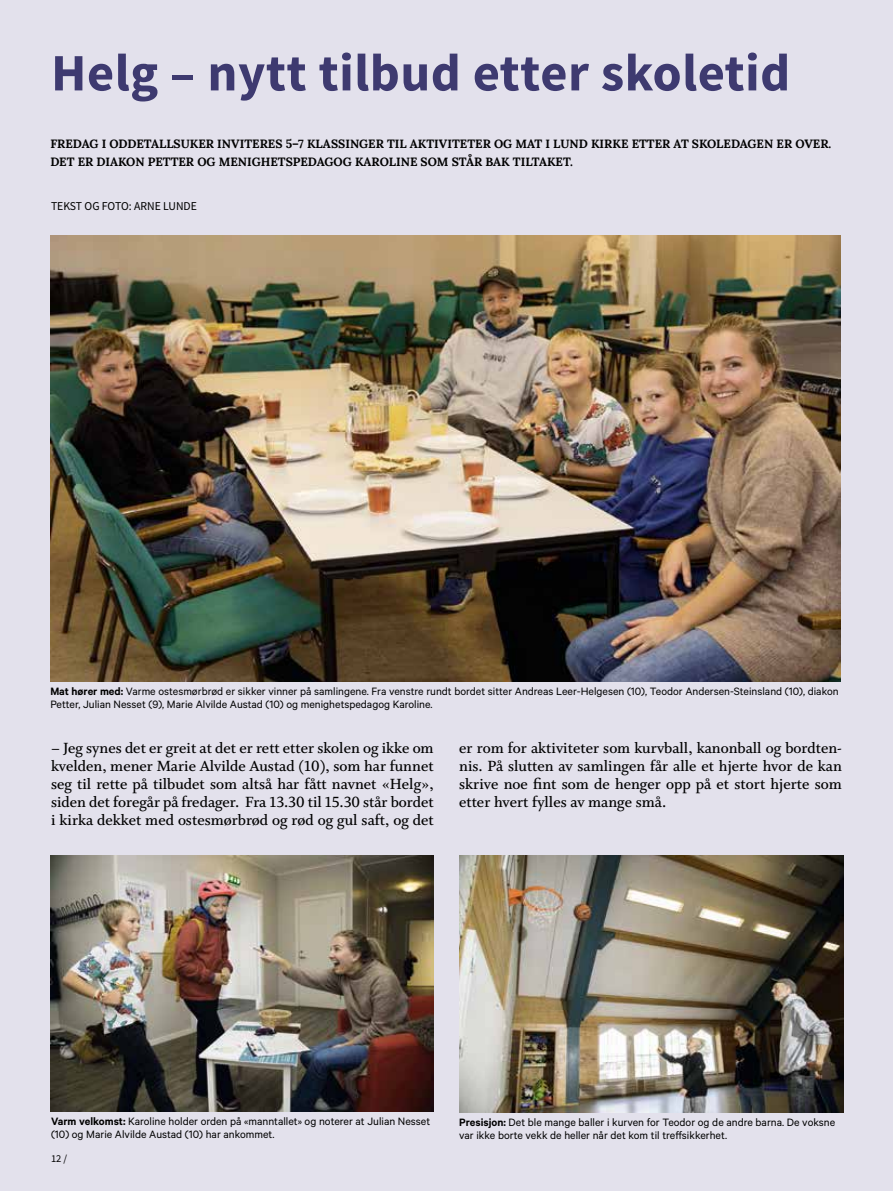
<style>
.page{position:relative;width:893px;height:1191px;background:#e3e1ec}
.page>*{position:absolute;margin:0;border:0;box-sizing:border-box;transform-origin:0 0}
.t1{font:700 52.5px "Source Sans Pro";letter-spacing:.01em;color:#3e3a70}
.t2{font:16.5px/18px "Whitman Semibold LF";color:#000;text-align:justify}
.t3{font:12px/13.5px "Calibre";color:#000}
.t4{font:700 12px/18px "Lora";color:#000}
.t5{font:12px "Source Sans Pro";color:#000}
.t6{font:10.5px "Source Sans Pro";color:#000}
.s1{font-weight:600}
</style>
<div class="page">
<img style="left:51px;top:235px;width:789px;height:446px">
<img style="left:50px;top:856px;width:383px;height:255px">
<img style="left:459px;top:856px;width:384px;height:256px">
<h1 class="t1" style="left:51px;top:39px;width:741px">Helg – nytt tilbud etter skoletid</h1>
<p class="t4" style="left:50px;top:134px;width:782px">FREDAG I ODDETALLSUKER INVITERES 5–7 KLASSINGER TIL AKTIVITETER OG MAT I LUND KIRKE ETTER AT SKOLEDAGEN ER OVER.<br>DET ER DIAKON PETTER OG MENIGHETSPEDAGOG KAROLINE SOM STÅR BAK TILTAKET.</p>
<p class="t5" style="left:51px;top:198px;width:147px">TEKST OG FOTO: ARNE LUNDE</p>
<p class="t3" style="left:50px;top:683px;width:790px"><span class="s1">Mat hører med:</span> Varme ostesmørbrød er sikker vinner på samlingene. Fra venstre rundt bordet sitter Andreas Leer-Helgesen (10), Teodor Andersen-Steinsland (10), diakon<br>Petter, Julian Nesset (9), Marie Alvilde Austad (10) og menighetspedagog Karoline.</p>
<p class="t2" style="left:51px;top:739px;width:384px">– Jeg synes det er greit at det er rett etter skolen og ikke om kvelden, mener Marie Alvilde Austad (10), som har funnet seg til rette på tilbudet som altså har fått navnet «Helg», siden det foregår på fredager. Fra 13.30 til 15.30 står bordet i kirka dekket med ostesmørbrød og rød og gul saft, og det</p>
<h2 class="t2" style="left:459px;top:739px;width:384px">er rom for aktiviteter som kurvball, kanonball og bordten&shy;nis. På slutten av samlingen får alle et hjerte hvor de kan skrive noe fint som de henger opp på et stort hjerte som etter hvert fylles av mange små.</h2>
<p class="t3" style="left:51px;top:1113px;width:381px"><span class="s1">Varm velkomst:</span> Karoline holder orden på «manntallet» og noterer at Julian Nesset (10) og Marie Alvilde Austad (10) har ankommet.</p>
<p class="t3" style="left:459px;top:1115px;width:377px"><span class="s1">Presisjon:</span> Det ble mange baller i kurven for Teodor og de andre barna. De voksne var ikke borte vekk de heller når det kom til treffsikkerhet.</p>
<p class="t6" style="left:51px;top:1151px;width:18px">12 /</p>
</div>
